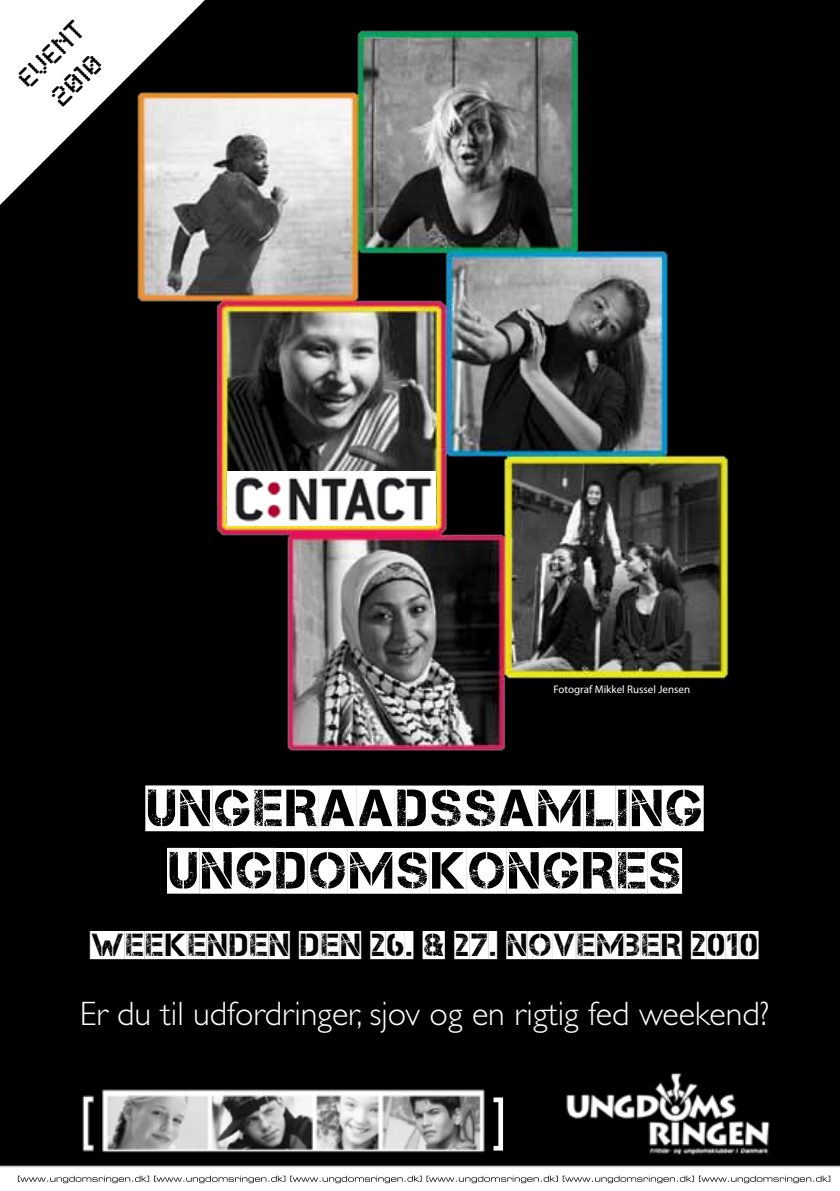
<style>
.page{position:relative;width:840px;height:1191px;background:#fff}
.page>*{position:absolute;margin:0;border:0;box-sizing:border-box;transform-origin:0 0}
.t1{font:52px/62.4px "Captureit 2";color:#fff;text-align:center}
.t2{font:300 34px "Gill Sans";color:#fff}
.t3{font:32px "Captureit 2";color:#fff}
.t4{font:28.4px/36px "Synchro Plain";color:#000;text-align:center}
.t5{font:11px "Myriad Pro";color:#fff}
</style>
<div class="page">
<div style="left:0;top:0;width:839px;height:1062px;background:#000"></div>
<img style="left:0;top:1062px;width:839px;height:122px">
<img style="left:137px;top:30px;width:592px;height:721px">
<img style="left:227px;top:472px;width:208px;height:53px">
<svg style="left:0;top:0;width:205px;height:205px"></svg>
<svg style="left:0;top:0;width:137px;height:141px;background:#dbdbdb"></svg>
<p class="t4" style="left:8px;top:69px;width:83px;rotate:-45deg">EVENT<br>2010</p>
<p class="t5" style="left:553px;top:682px;width:138px">Fotograf Mikkel Russel Jensen</p>
<h1 class="t1" style="left:145px;top:777px;width:559px">UNGERAADSSAMLING<br>UNGDOMSKONGRES</h1>
<p class="t3" style="left:90px;top:930px;width:669px">WEEKENDEN DEN 26. &amp; 27. NOVEMBER 2010</p>
<p class="t2" style="left:80px;top:995px;width:690px">Er du til udfordringer, sjov og en rigtig fed weekend?</p>
</div>
